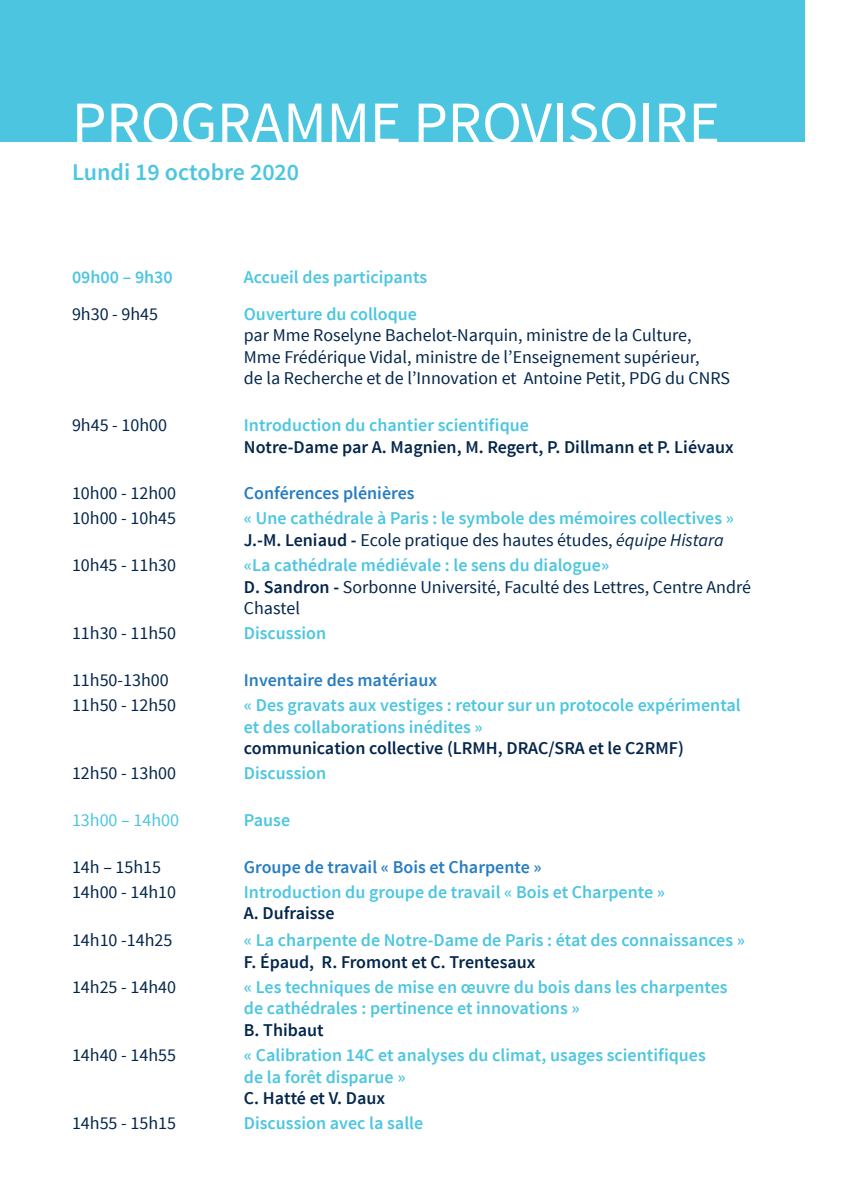
<style>
.page{position:relative;width:842px;height:1191px;background:#fff}
.page>*{position:absolute;margin:0;border:0;box-sizing:border-box;transform-origin:0 0}
.t1{font:60px "Source Sans Pro";color:#fff}
.t2{font:600 24px "Source Sans Pro";color:#4cc6e0}
.t3{font:600 18px/21.6px "Source Sans Pro";color:#4cc6e0}
.t4{font:18px/21.6px "Source Sans Pro";color:#04264b}
.t5{font:600 18px "Source Sans Pro";color:#04264b}
.t6{font:600 18px "Source Sans Pro";color:#277dc1}
.t7{font:18px "Source Sans Pro";color:#4cc6e0}
.s1{color:#04264b}
.s2{font-weight:400;color:#04264b}
.s3{font-weight:400;font-style:italic;color:#04264b}
.s4{font-weight:600;color:#4cc6e0}
.s5{font-weight:600}
</style>
<div class="page">
<div style="left:0;top:0;width:805px;height:142px;background:#4cc6e0"></div>
<h1 class="t1" style="left:72px;top:86px;width:649px">PROGRAMME PROVISOIRE</h1>
<h2 class="t2" style="left:72px;top:156px;width:229px">Lundi 19 octobre 2020</h2>
<p class="t3" style="left:72px;top:267px;width:102px">09h00 – 9h30</p>
<p class="t3" style="left:244px;top:267px;width:185px">Accueil des participants</p>
<p class="t4" style="left:72px;top:303px;width:88px">9h30 - 9h45</p>
<p class="t3" style="left:244px;top:303px;width:174px">Ouverture du colloque</p>
<p class="t4" style="left:244px;top:325px;width:488px">par Mme Roselyne Bachelot-Narquin, ministre de la Culture,<br>Mme Frédérique Vidal, ministre de l’Enseignement supérieur,<br>de la Recherche et de l’Innovation et Antoine Petit, PDG du CNRS</p>
<p class="t4" style="left:72px;top:415px;width:97px">9h45 - 10h00</p>
<p class="t3" style="left:244px;top:415px;width:286px">Introduction du chantier scientifique</p>
<p class="t5" style="left:244px;top:435px;width:491px">Notre-Dame par A. Magnien, M. Regert, P. Dillmann et P. Liévaux</p>
<p class="t4" style="left:72px;top:483px;width:106px">10h00 - 12h00</p>
<p class="t6" style="left:244px;top:482px;width:172px">Conférences plénières</p>
<p class="t4" style="left:72px;top:508px;width:106px">10h00 - 10h45</p>
<p class="t3" style="left:244px;top:508px;width:492px">« Une cathédrale à Paris : le symbole des mémoires collectives »<br><span class="s1">J.-M. Leniaud -</span> <span class="s2">Ecole pratique des hautes études,</span> <span class="s3">équipe Histara</span></p>
<p class="t4" style="left:72px;top:554px;width:106px">10h45 - 11h30</p>
<p class="t4" style="left:244px;top:554px;width:509px"><span class="s4">«La cathédrale médiévale : le sens du dialogue»<br></span><span class="s5">D. Sandron -</span> Sorbonne Université, Faculté des Lettres, Centre André<br>Chastel</p>
<p class="t4" style="left:72px;top:623px;width:106px">11h30 - 11h50</p>
<p class="t3" style="left:244px;top:623px;width:84px">Discussion</p>
<p class="t4" style="left:72px;top:669px;width:98px">11h50-13h00</p>
<p class="t6" style="left:244px;top:668px;width:195px">Inventaire des matériaux</p>
<p class="t4" style="left:72px;top:694px;width:106px">11h50 - 12h50</p>
<p class="t3" style="left:244px;top:695px;width:498px">« Des gravats aux vestiges : retour sur un protocole expérimental et des collaborations inédites »</p>
<p class="t5" style="left:244px;top:737px;width:441px">communication collective (LRMH, DRAC/SRA et le C2RMF)</p>
<p class="t4" style="left:72px;top:763px;width:106px">12h50 - 13h00</p>
<p class="t3" style="left:244px;top:763px;width:84px">Discussion</p>
<p class="t7" style="left:72px;top:809px;width:109px">13h00 – 14h00</p>
<p class="t3" style="left:244px;top:810px;width:48px">Pause</p>
<p class="t4" style="left:72px;top:856px;width:91px">14h – 15h15</p>
<p class="t6" style="left:244px;top:855px;width:299px">Groupe de travail « Bois et Charpente »</p>
<p class="t4" style="left:72px;top:881px;width:106px">14h00 - 14h10</p>
<p class="t3" style="left:244px;top:881px;width:423px">Introduction du groupe de travail « Bois et Charpente »</p>
<p class="t5" style="left:244px;top:902px;width:92px">A. Dufraisse</p>
<p class="t4" style="left:72px;top:929px;width:102px">14h10 -14h25</p>
<p class="t3" style="left:244px;top:929px;width:503px">« La charpente de Notre-Dame de Paris : état des connaissances »</p>
<p class="t5" style="left:244px;top:950px;width:293px">F. Épaud, R. Fromont et C. Trentesaux</p>
<p class="t4" style="left:72px;top:976px;width:106px">14h25 - 14h40</p>
<p class="t3" style="left:244px;top:976px;width:485px">« Les techniques de mise en œuvre du bois dans les charpentes de cathédrales : pertinence et innovations »</p>
<p class="t5" style="left:244px;top:1018px;width:81px">B. Thibaut</p>
<p class="t4" style="left:72px;top:1044px;width:106px">14h40 - 14h55</p>
<p class="t3" style="left:244px;top:1044px;width:463px">« Calibration 14C et analyses du climat, usages scientifiques de la forêt disparue »</p>
<p class="t5" style="left:244px;top:1086px;width:143px">C. Hatté et V. Daux</p>
<p class="t4" style="left:72px;top:1112px;width:106px">14h55 - 15h15</p>
<p class="t3" style="left:244px;top:1113px;width:181px">Discussion avec la salle</p>
</div>
